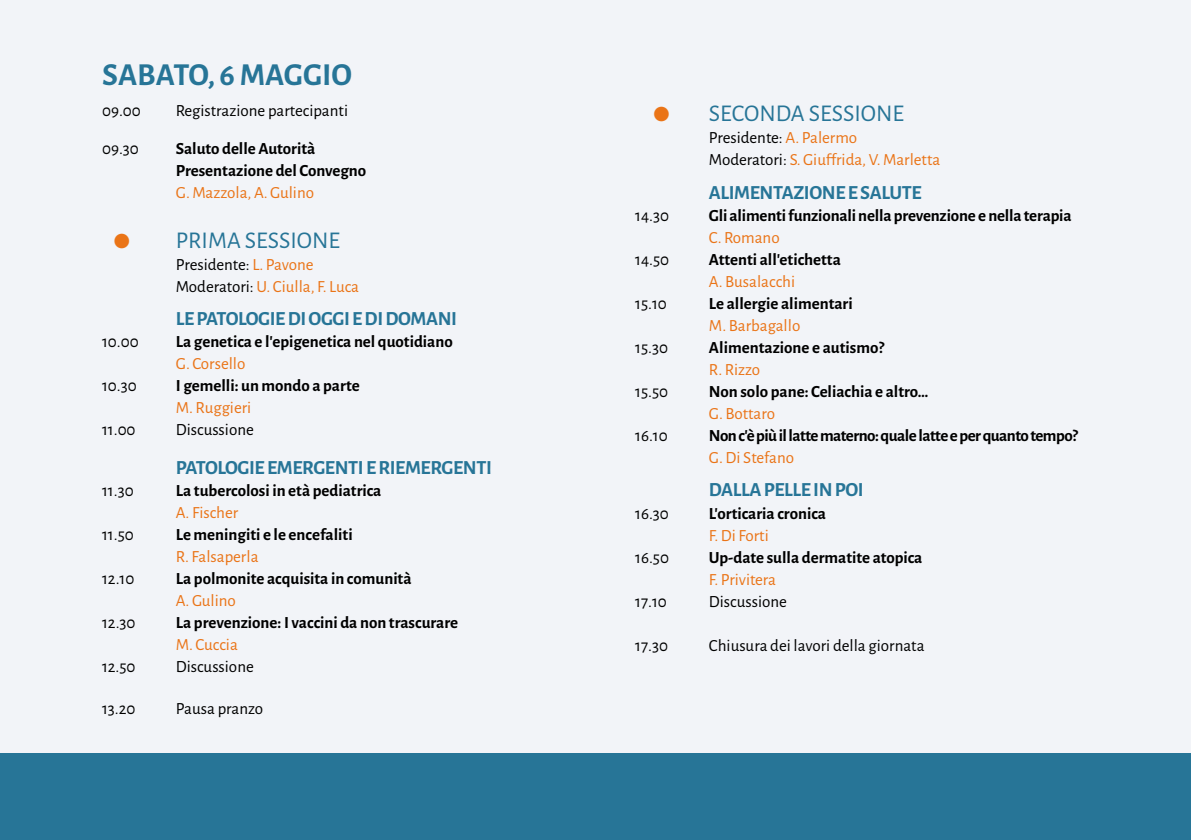
<style>
.page{position:relative;width:1191px;height:840px;background:#fff}
.page>*{position:absolute;margin:0;border:0;box-sizing:border-box;transform-origin:0 0}
.t1{font:700 32px "Alegreya Sans";color:#277597}
.t2{font:24px "Alegreya Sans";color:#277597}
.t3{font:800 22px "Alegreya Sans";color:#ea7417}
.t4{font:700 20px "Alegreya Sans";letter-spacing:-.02em;color:#277597}
.t5{font:700 17px/22px "Alegreya Sans";color:#000}
.t6{font:17px/22px "Alegreya Sans";color:#ea7417}
.t7{font:17px "Alegreya Sans";color:#000}
.t8{font:700 17px "Alegreya Sans";letter-spacing:-.03em;color:#000}
.s1{color:#000}
</style>
<div class="page">
<div style="left:0;top:0;width:1191px;height:753px;background:#f2f4f8"></div>
<div style="left:0;top:753px;width:1191px;height:86px;background:#277597"></div>
<h1 class="t1" style="left:102px;top:51px;width:252px">SABATO, 6 MAGGIO</h1>
<p class="t7" style="left:102px;top:99px;width:40px">09.00</p>
<p class="t7" style="left:176px;top:99px;width:174px">Registrazione partecipanti</p>
<p class="t7" style="left:102px;top:137px;width:38px">09.30</p>
<p class="t5" style="left:176px;top:136px;width:192px">Saluto delle Autorità<br>Presentazione del Convegno</p>
<p class="t6" style="left:176px;top:180px;width:140px">G. Mazzola, A. Gulino</p>
<p class="t3" style="left:115px;top:224px;width:16px">h</p>
<h2 class="t2" style="left:176px;top:223px;width:166px">PRIMA SESSIONE</h2>
<p class="t6" style="left:176px;top:252px;width:185px"><span class="s1">Presidente:</span> L. Pavone<br><span class="s1">Moderatori:</span> U. Ciulla, F. Luca</p>
<p class="t4" style="left:176px;top:304px;width:283px">LE PATOLOGIE DI OGGI E DI DOMANI</p>
<p class="t7" style="left:102px;top:330px;width:38px">10.00</p>
<p class="t5" style="left:176px;top:329px;width:278px">La genetica e l’epigenetica nel quotidiano</p>
<p class="t6" style="left:176px;top:351px;width:71px">G. Corsello</p>
<p class="t7" style="left:102px;top:374px;width:36px">10.30</p>
<p class="t5" style="left:176px;top:373px;width:185px">I gemelli: un mondo a parte</p>
<p class="t6" style="left:176px;top:395px;width:77px">M. Ruggieri</p>
<p class="t7" style="left:102px;top:418px;width:35px">11.00</p>
<p class="t7" style="left:176px;top:418px;width:79px">Discussione</p>
<p class="t4" style="left:176px;top:453px;width:318px">PATOLOGIE EMERGENTI E RIEMERGENTI</p>
<p class="t7" style="left:102px;top:479px;width:33px">11.30</p>
<p class="t5" style="left:176px;top:478px;width:207px">La tubercolosi in età pediatrica</p>
<p class="t6" style="left:176px;top:500px;width:64px">A. Fischer</p>
<p class="t7" style="left:102px;top:523px;width:33px">11.50</p>
<p class="t5" style="left:176px;top:522px;width:178px">Le meningiti e le encefaliti</p>
<p class="t6" style="left:176px;top:544px;width:84px">R. Falsaperla</p>
<p class="t7" style="left:102px;top:567px;width:34px">12.10</p>
<p class="t5" style="left:176px;top:566px;width:237px">La polmonite acquisita in comunità</p>
<p class="t6" style="left:176px;top:588px;width:62px">A. Gulino</p>
<p class="t7" style="left:102px;top:611px;width:35px">12.30</p>
<p class="t5" style="left:176px;top:610px;width:284px">La prevenzione: I vaccini da non trascurare</p>
<p class="t6" style="left:176px;top:632px;width:64px">M. Cuccia</p>
<p class="t7" style="left:102px;top:655px;width:35px">12.50</p>
<p class="t7" style="left:176px;top:655px;width:79px">Discussione</p>
<p class="t7" style="left:102px;top:697px;width:35px">13.20</p>
<p class="t7" style="left:176px;top:697px;width:89px">Pausa pranzo</p>
<p class="t3" style="left:654px;top:98px;width:16px">h</p>
<h2 class="t2" style="left:709px;top:97px;width:197px">SECONDA SESSIONE</h2>
<p class="t6" style="left:709px;top:126px;width:233px"><span class="s1">Presidente:</span> A. Palermo<br><span class="s1">Moderatori:</span> S. Giuffrida, V. Marletta</p>
<p class="t4" style="left:709px;top:178px;width:214px">ALIMENTAZIONE E SALUTE</p>
<p class="t7" style="left:635px;top:204px;width:35px">14.30</p>
<p class="t5" style="left:709px;top:203px;width:364px">Gli alimenti funzionali nella prevenzione e nella terapia</p>
<p class="t6" style="left:709px;top:225px;width:72px">C. Romano</p>
<p class="t7" style="left:635px;top:248px;width:35px">14.50</p>
<p class="t5" style="left:709px;top:247px;width:133px">Attenti all’etichetta</p>
<p class="t6" style="left:709px;top:269px;width:88px">A. Busalacchi</p>
<p class="t7" style="left:635px;top:292px;width:33px">15.10</p>
<p class="t5" style="left:709px;top:291px;width:145px">Le allergie alimentari</p>
<p class="t6" style="left:709px;top:313px;width:93px">M. Barbagallo</p>
<p class="t7" style="left:635px;top:336px;width:34px">15.30</p>
<p class="t5" style="left:709px;top:335px;width:177px">Alimentazione e autismo?</p>
<p class="t6" style="left:709px;top:357px;width:53px">R. Rizzo</p>
<p class="t7" style="left:635px;top:380px;width:34px">15.50</p>
<p class="t5" style="left:709px;top:379px;width:221px">Non solo pane: Celiachia e altro…</p>
<p class="t6" style="left:709px;top:401px;width:68px">G. Bottaro</p>
<p class="t7" style="left:635px;top:424px;width:34px">16.10</p>
<p class="t8" style="left:709px;top:423px;width:371px">Non c’è più il latte materno: quale latte e per quanto tempo?</p>
<p class="t6" style="left:709px;top:445px;width:87px">G. Di Stefano</p>
<p class="t4" style="left:709px;top:475px;width:156px">DALLA PELLE IN POI</p>
<p class="t7" style="left:635px;top:501px;width:35px">16.30</p>
<p class="t5" style="left:709px;top:500px;width:118px">L’orticaria cronica</p>
<p class="t6" style="left:709px;top:523px;width:61px">F. Di Forti</p>
<p class="t7" style="left:635px;top:545px;width:35px">16.50</p>
<p class="t5" style="left:709px;top:544px;width:215px">Up-date sulla dermatite atopica</p>
<p class="t6" style="left:709px;top:567px;width:69px">F. Privitera</p>
<p class="t7" style="left:635px;top:589px;width:33px">17.10</p>
<p class="t7" style="left:709px;top:589px;width:79px">Discussione</p>
<p class="t7" style="left:635px;top:633px;width:34px">17.30</p>
<p class="t7" style="left:709px;top:633px;width:217px">Chiusura dei lavori della giornata</p>
</div>
